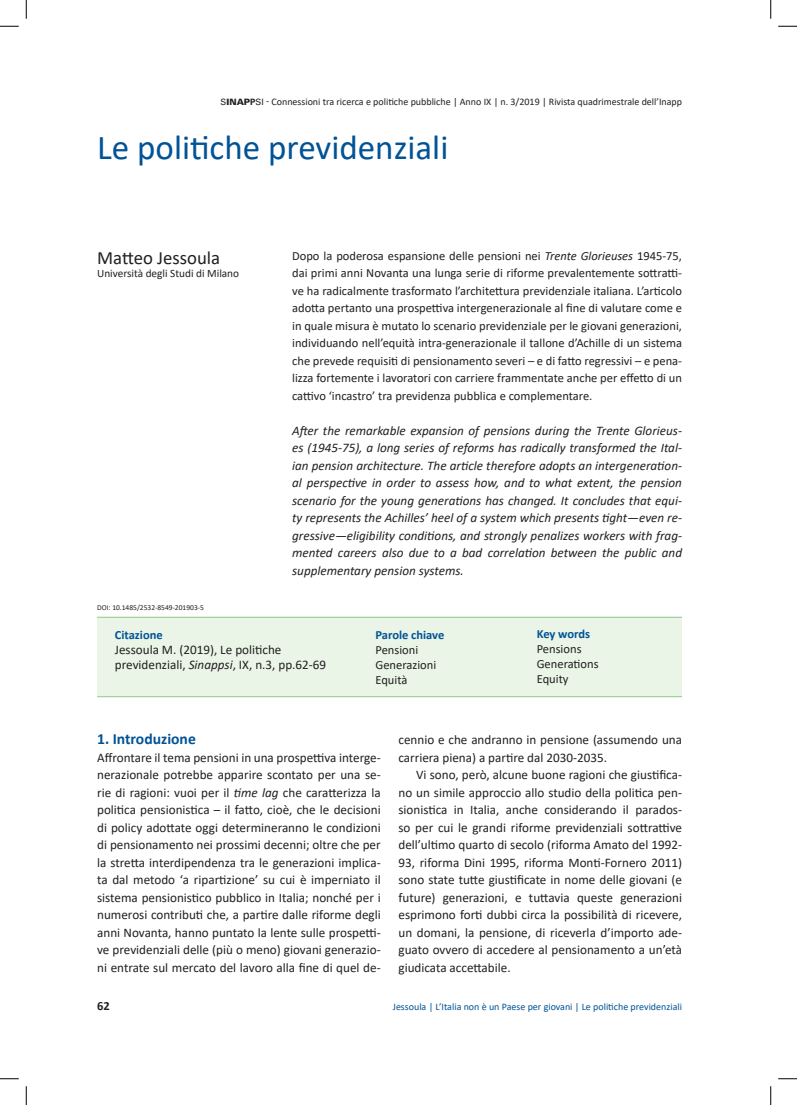
<style>
.page{position:relative;width:797px;height:1105px;background:#fff}
.page>*{position:absolute;margin:0;border:0;box-sizing:border-box;transform-origin:0 0}
.t1{font:35px "Calibri";color:#015396}
.t2{font:18.75px "Calibri";color:#231f20}
.t3{font:700 15.62px "Calibri";color:#015396}
.t4{font:13.12px/17.5px "Calibri";color:#231f20;text-align:justify}
.t5{font:italic 13.12px/17.5px "Calibri";color:#231f20;text-align:justify}
.t6{font:12.5px/17.5px "Calibri";color:#231f20}
.t7{font:700 12.5px "Calibri";letter-spacing:-.015em;color:#015396}
.t8{font:700 12.5px "Calibri";color:#231f20}
.t9{font:11.25px "Calibri";color:#231f20}
.t10{font:10px "Calibri";color:#231f20}
.t11{font:10px "Calibri";color:#015396}
.t12{font:7.5px "Calibri";color:#231f20}
.s1{font-family:"Univers LT";font-size:8.75px}
.s2{font-family:"Univers LT";font-weight:900;font-size:8.75px}
.s3{font-family:"Univers LT";font-weight:700;font-size:8.75px}
.s4{font-style:italic}
</style>
<div class="page">
<div style="left:97px;top:618px;width:585px;height:78px;background:#eaf5e8"></div>
<hr style="left:97px;top:617px;width:585px;height:1px;background:#a1d29c">
<hr style="left:97px;top:696px;width:585px;height:1px;background:#a1d29c">
<svg style="left:0;top:25px;width:19px;height:2px"></svg>
<svg style="left:778px;top:25px;width:19px;height:2px"></svg>
<svg style="left:0;top:1078px;width:19px;height:1px"></svg>
<svg style="left:778px;top:1078px;width:19px;height:1px"></svg>
<svg style="left:25px;top:0;width:2px;height:19px"></svg>
<svg style="left:25px;top:1086px;width:2px;height:19px"></svg>
<svg style="left:770px;top:0;width:1px;height:19px"></svg>
<svg style="left:770px;top:1086px;width:1px;height:19px"></svg>
<p class="t10" style="left:221px;top:94px;width:463px"><span class="s1">S</span><span class="s2">INAP</span><span class="s3">P</span><span class="s1">SI</span> - Connessioni tra ricerca e politiche pubbliche | Anno IX | n. 3/2019 | Rivista quadrimestrale dell’Inapp</p>
<h1 class="t1" style="left:97px;top:123px;width:353px">Le politiche previdenziali</h1>
<h2 class="t2" style="left:97px;top:245px;width:124px">Matteo Jessoula</h2>
<p class="t9" style="left:97px;top:265px;width:143px">Università degli Studi di Milano</p>
<p class="t12" style="left:97px;top:603px;width:108px">DOI: 10.1485/2532-8549-201903-5</p>
<p class="t6" style="left:292px;top:246px;width:391px;text-align:justify">Dopo la poderosa espansione delle pensioni nei <span class="s4">Trente Glorieuses</span> 1945-75, dai primi anni Novanta una lunga serie di riforme prevalentemente sottratti&shy;ve ha radicalmente trasformato l’architettura previdenziale italiana. L’articolo adotta pertanto una prospettiva intergenerazionale al fine di valutare come e in quale misura è mutato lo scenario previdenziale per le giovani generazioni, individuando nell’equità intra-generazionale il tallone d’Achille di un sistema che prevede requisiti di pensionamento severi – e di fatto regressivi – e pena&shy;lizza fortemente i lavoratori con carriere frammentate anche per effetto di un cattivo ‘incastro’ tra previdenza pubblica e complementare.</p>
<p class="t5" style="left:292px;top:421px;width:391px">After the remarkable expansion of pensions during the Trente Glorieus&shy;es (1945-75), a long series of reforms has radically transformed the Ital&shy;ian pension architecture. The article therefore adopts an intergeneration&shy;al perspective in order to assess how, and to what extent, the pension scenario for the young generations has changed. It concludes that equi&shy;ty represents the Achilles’ heel of a system which presents tight—even re&shy;gressive—eligibility conditions, and strongly penalizes workers with frag&shy;mented careers also due to a bad correlation between the public and supplementary pension systems.</p>
<p class="t7" style="left:115px;top:626px;width:49px">Citazione</p>
<p class="t4" style="left:115px;top:642px;width:213px;line-height:15px">Jessoula M. (2019), Le politiche previdenziali, <span class="s4">Sinappsi</span>, IX, n.3, pp.62-69</p>
<p class="t7" style="left:375px;top:626px;width:70px">Parole chiave</p>
<p class="t6" style="left:375px;top:642px;width:62px;line-height:15px">Pensioni<br>Generazioni<br>Equità</p>
<p class="t7" style="left:536px;top:625px;width:55px">Key words</p>
<p class="t6" style="left:536px;top:641px;width:63px;line-height:15px">Pensions<br>Generations<br>Equity</p>
<p class="t3" style="left:97px;top:728px;width:100px">1. Introduzione</p>
<p class="t4" style="left:97px;top:748px;width:285px">Affrontare il tema pensioni in una prospettiva interge&shy;nerazionale potrebbe apparire scontato per una se&shy;rie di ragioni: vuoi per il <span class="s4">time lag</span> che caratterizza la politica pensionistica – il fatto, cioè, che le decisioni di policy adottate oggi determineranno le condizioni di pensionamento nei prossimi decenni; oltre che per la stretta interdipendenza tra le generazioni implica&shy;ta dal metodo ‘a ripartizione’ su cui è imperniato il sistema pensionistico pubblico in Italia; nonché per i numerosi contributi che, a partire dalle riforme degli anni Novanta, hanno puntato la lente sulle prospetti&shy;ve previdenziali delle (più o meno) giovani generazio&shy;ni entrate sul mercato del lavoro alla fine di quel de-</p>
<p class="t8" style="left:97px;top:997px;width:14px">62</p>
<p class="t4" style="left:398px;top:731px;width:285px">cennio e che andranno in pensione (assumendo una carriera piena) a partire dal 2030-2035.</p>
<p class="t4" style="left:398px;top:766px;width:285px;text-indent:17px">Vi sono, però, alcune buone ragioni che giustifica&shy;no un simile approccio allo studio della politica pen&shy;sionistica in Italia, anche considerando il parados&shy;so per cui le grandi riforme previdenziali sottrattive dell’ultimo quarto di secolo (riforma Amato del 1992- 93, riforma Dini 1995, riforma Monti-Fornero 2011) sono state tutte giustificate in nome delle giovani (e future) generazioni, e tuttavia queste generazioni esprimono forti dubbi circa la possibilità di ricevere, un domani, la pensione, di riceverla d’importo ade&shy;guato ovvero di accedere al pensionamento a un’età giudicata accettabile.</p>
<p class="t11" style="left:393px;top:1000px;width:291px">Jessoula | L’Italia non è un Paese per giovani | Le politiche previdenziali</p>
</div>
